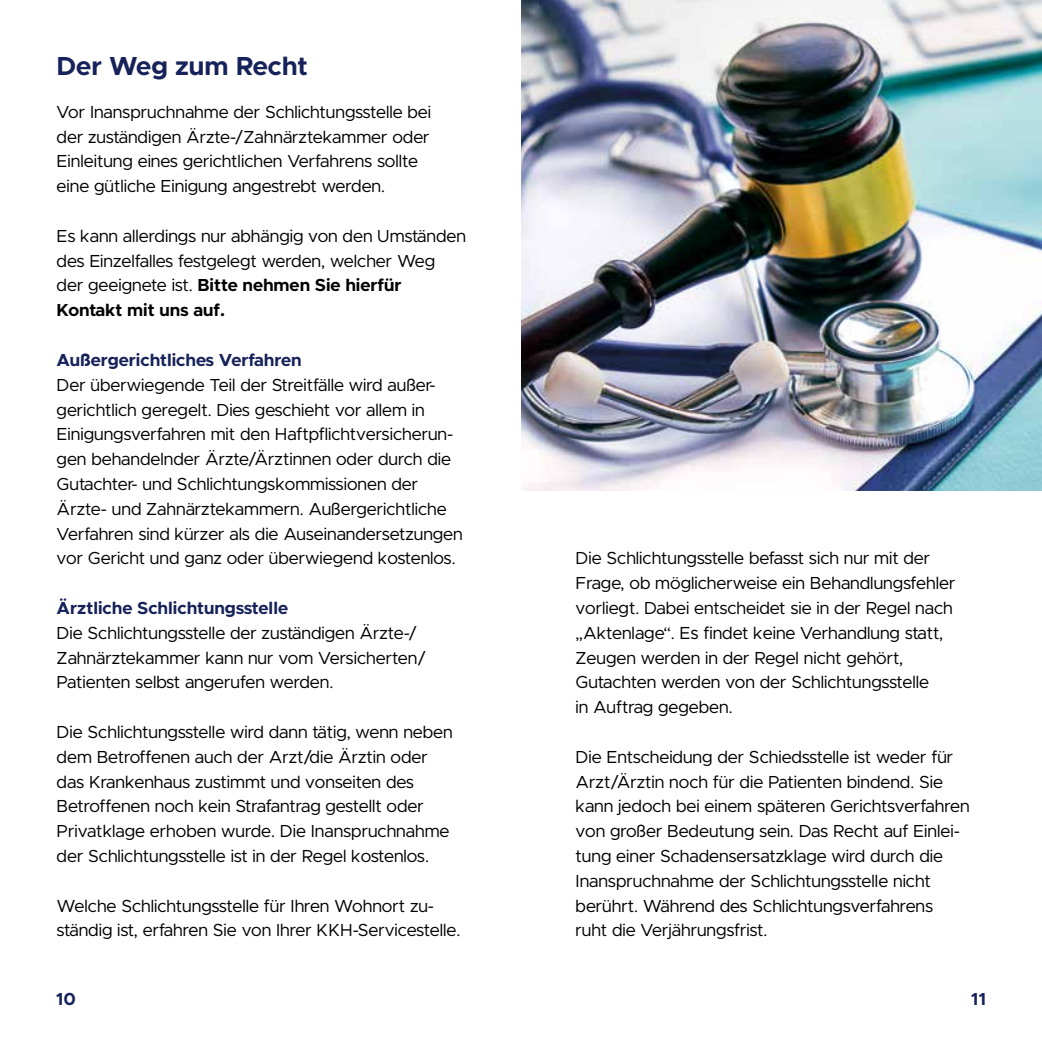
<style>
.page{position:relative;width:1042px;height:1042px;background:#fff}
.page>*{position:absolute;margin:0;border:0;box-sizing:border-box;transform-origin:0 0}
.t1{font:700 26.25px "Metropolis";color:#162259}
.t2{font:17.5px/24.8px "Metropolis";color:#000}
.t3{font:700 17.5px "Metropolis";color:#162259}
.s1{font-weight:700}
</style>
<div class="page">
<img style="left:521px;top:0;width:521px;height:490px">
<h1 class="t1" style="left:57px;top:50px;width:253px">Der Weg zum Recht</h1>
<p class="t2" style="left:57px;top:99px;width:376px">Vor Inanspruchnahme der Schlichtungsstelle bei der zuständigen Ärzte-/Zahnärztekammer oder Einleitung eines gerichtlichen Verfahrens sollte eine gütliche Einigung angestrebt werden.</p>
<p class="t2" style="left:57px;top:223px;width:411px">Es kann allerdings nur abhängig von den Umständen des Einzelfalles festgelegt werden, welcher Weg der geeignete ist. <span class="s1">Bitte nehmen Sie hierfür Kontakt mit uns auf.</span></p>
<p class="t3" style="left:57px;top:348px;width:247px">Außergerichtliches Verfahren</p>
<p class="t2" style="left:57px;top:372px;width:408px">Der überwiegende Teil der Streitfälle wird außer&shy;gerichtlich geregelt. Dies geschieht vor allem in Einigungsverfahren mit den Haftpflichtversicherun&shy;gen behandelnder Ärzte/Ärztinnen oder durch die Gutachter- und Schlichtungskommissionen der Ärzte- und Zahnärztekammern. Außergerichtliche Verfahren sind kürzer als die Auseinandersetzungen vor Gericht und ganz oder überwiegend kostenlos.</p>
<p class="t3" style="left:57px;top:596px;width:233px">Ärztliche Schlichtungsstelle</p>
<p class="t2" style="left:57px;top:620px;width:371px">Die Schlichtungsstelle der zuständigen Ärzte-/<br>Zahnärztekammer kann nur vom Versicherten/<br>Patienten selbst angerufen werden.</p>
<p class="t2" style="left:57px;top:719px;width:398px">Die Schlichtungsstelle wird dann tätig, wenn neben dem Betroffenen auch der Arzt/die Ärztin oder das Krankenhaus zustimmt und vonseiten des Betroffenen noch kein Strafantrag gestellt oder Privatklage erhoben wurde. Die Inanspruchnahme der Schlichtungsstelle ist in der Regel kostenlos.</p>
<p class="t2" style="left:57px;top:893px;width:405px">Welche Schlichtungsstelle für Ihren Wohnort zu&shy;ständig ist, erfahren Sie von Ihrer KKH-Servicestelle.</p>
<p class="t2" style="left:575px;top:546px;width:381px">Die Schlichtungsstelle befasst sich nur mit der Frage, ob möglicherweise ein Behandlungsfehler vorliegt. Dabei entscheidet sie in der Regel nach „Aktenlage“. Es findet keine Verhandlung statt, Zeugen werden in der Regel nicht gehört, Gutachten werden von der Schlichtungsstelle<br>in Auftrag gegeben.</p>
<p class="t2" style="left:575px;top:744px;width:395px">Die Entscheidung der Schiedsstelle ist weder für Arzt/Ärztin noch für die Patienten bindend. Sie kann jedoch bei einem späteren Gerichtsverfahren von großer Bedeutung sein. Das Recht auf Einlei&shy;tung einer Schadensersatzklage wird durch die Inanspruchnahme der Schlichtungsstelle nicht berührt. Während des Schlichtungsverfahrens<br>ruht die Verjährungsfrist.</p>
<p class="t3" style="left:56px;top:987px;width:22px">10</p>
<p class="t3" style="left:971px;top:987px;width:17px">11</p>
</div>
